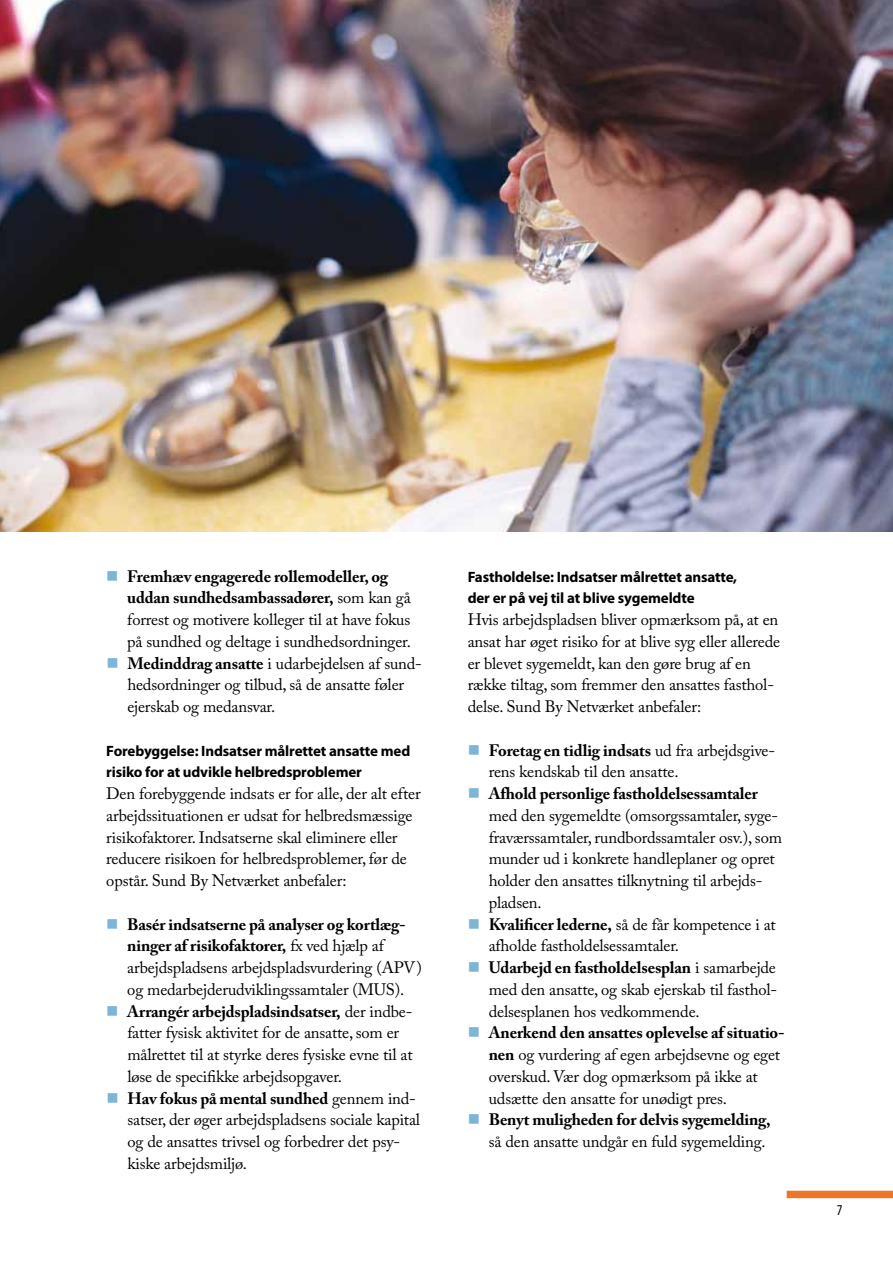
<style>
.page{position:relative;width:893px;height:1263px;background:#fff}
.page>*{position:absolute;margin:0;border:0;box-sizing:border-box;transform-origin:0 0}
.t1{font:16.5px/21.8px "Adobe Caslon Pro";letter-spacing:-.01em;color:#000}
.t2{font:700 16.5px/21.8px "Adobe Caslon Pro";letter-spacing:-.01em;color:#000}
.t3{font:700 15px/21.8px "Myriad Pro";letter-spacing:-.01em;color:#000}
.t4{font:condensed 15px "Myriad Pro";color:#000}
.s1{color:#7db5d7}
.s2{font-weight:700}
.s3{font-weight:400}
</style>
<div class="page">
<div style="left:787px;top:1191px;width:106px;height:7px;background:#ec7527"></div>
<img style="left:0;top:0;width:893px;height:531px">
<p class="t1" style="left:127px;top:565px;width:285px;text-indent:-21px"><span class="s1">■</span> <span class="s2">Fremhæv engagerede rollemodeller, og uddan sundhedsambassadører,</span> som kan gå forrest og motivere kolleger til at have fokus på sundhed og deltage i sundhedsordninger.</p>
<p class="t1" style="left:127px;top:652px;width:296px;text-indent:-21px"><span class="s1">■</span> <span class="s2">Medinddrag ansatte</span> i udarbejdelsen af sund&shy;hedsordninger og tilbud, så de ansatte føler ejerskab og medansvar.</p>
<p class="t3" style="left:106px;top:740px;width:305px">Forebyggelse: Indsatser målrettet ansatte med risiko for at udvikle helbredsproblemer</p>
<p class="t1" style="left:106px;top:782px;width:316px">Den forebyggende indsats er for alle, der alt efter arbejdssituationen er udsat for helbredsmæssige risikofaktorer. Indsatserne skal eliminere eller reducere risikoen for helbredsproblemer, før de opstår. Sund By Netværket anbefaler:</p>
<p class="t1" style="left:127px;top:913px;width:296px;text-indent:-21px"><span class="s1">■</span> <span class="s2">Basér indsatserne på analyser og kortlæg&shy;ninger af risikofaktorer,</span> fx ved hjælp af arbejdspladsens arbejdspladsvurdering (APV) og medarbejderudviklingssamtaler (MUS).</p>
<p class="t1" style="left:127px;top:1000px;width:287px;text-indent:-21px"><span class="s1">■</span> <span class="s2">Arrangér arbejdspladsindsatser,</span> der indbe&shy;fatter fysisk aktivitet for de ansatte, som er målrettet til at styrke deres fysiske evne til at løse de specifikke arbejdsopgaver.</p>
<p class="t1" style="left:127px;top:1087px;width:294px;text-indent:-21px"><span class="s1">■</span> <span class="s2">Hav fokus på mental sundhed</span> gennem ind&shy;satser, der øger arbejdspladsens sociale kapital og de ansattes trivsel og forbedrer det psy&shy;kiske arbejdsmiljø.</p>
<p class="t3" style="left:468px;top:566px;width:271px">Fastholdelse: Indsatser målrettet ansatte, der er på vej til at blive sygemeldte</p>
<p class="t1" style="left:468px;top:608px;width:314px">Hvis arbejdspladsen bliver opmærksom på, at en ansat har øget risiko for at blive syg eller allerede er blevet sygemeldt, kan den gøre brug af en række tiltag, som fremmer den ansattes fasthol&shy;delse. Sund By Netværket anbefaler:</p>
<p class="t1" style="left:489px;top:739px;width:288px;text-indent:-21px"><span class="s1">■</span> <span class="s2">Foretag en tidlig indsats</span> ud fra arbejdsgive&shy;rens kendskab til den ansatte.</p>
<p class="t1" style="left:489px;top:782px;width:295px;text-indent:-21px"><span class="s1">■</span> <span class="s2">Afhold personlige fastholdelsessamtaler </span>med den sygemeldte (omsorgssamtaler, syge&shy;fraværssamtaler, rundbordssamtaler osv.), som munder ud i konkrete handleplaner og opret holder den ansattes tilknytning til arbejds&shy;pladsen.</p>
<p class="t1" style="left:489px;top:913px;width:289px;text-indent:-21px"><span class="s1">■</span> <span class="s2">Kvalificer lederne,</span> så de får kompetence i at afholde fastholdelsessamtaler.</p>
<p class="t1" style="left:489px;top:956px;width:290px;text-align:justify;text-indent:-21px"><span class="s1">■</span> <span class="s2">Udarbejd en fastholdelsesplan</span> i samarbejde med den ansatte, og skab ejerskab til fasthol&shy;delsesplanen hos vedkommende.</p>
<p class="t1" style="left:489px;top:1022px;width:297px;text-indent:-21px"><span class="s1">■</span> <span class="s2">Anerkend den ansattes oplevelse af situatio&shy;nen</span> og vurdering af egen arbejdsevne og eget overskud. Vær dog opmærksom på ikke at udsætte den ansatte for unødigt pres.</p>
<p class="t2" style="left:489px;top:1109px;width:284px;text-indent:-21px"><span class="s1">■</span> Benyt muligheden for delvis sygemelding, <span class="s3">så den ansatte undgår en fuld sygemelding.</span></p>
<p class="t4" style="left:837px;top:1201px;width:7px">7</p>
</div>
